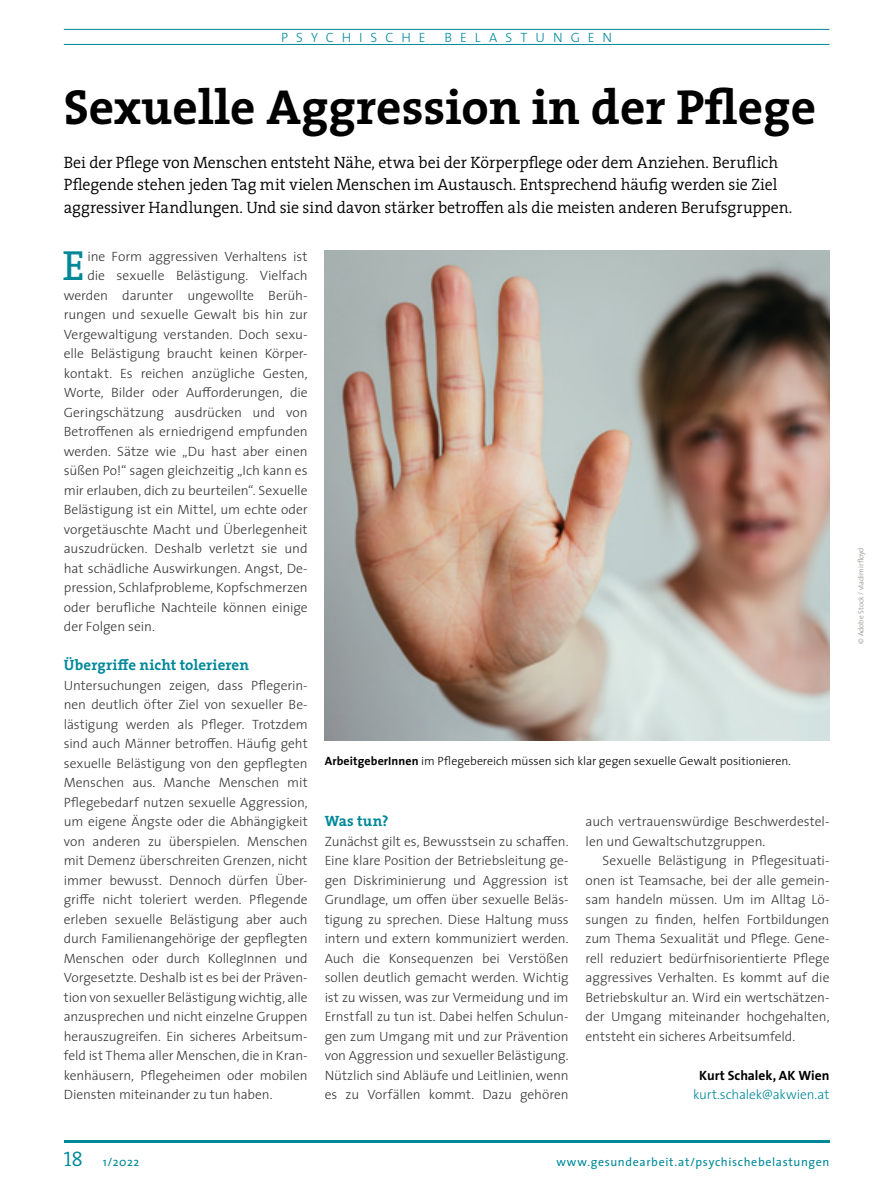
<style>
.page{position:relative;width:872px;height:1191px;background:#fff}
.page>*{position:absolute;margin:0;border:0;box-sizing:border-box;transform-origin:0 0}
.t1{font:700 49.5px "The Serif";color:#000}
.t2{font:42.45px "The Serif";color:#089}
.t3{font:300 16.5px/22.5px "The Serif";letter-spacing:-.005em;color:#000}
.t4{font:700 15px "The Serif";letter-spacing:.005em;color:#089}
.t5{font:300 13.5px/19.5px "The Sans";letter-spacing:-.005em;color:#373636;text-align:justify}
.t6{font:300 13.5px "The Sans";letter-spacing:-.01em;color:#089}
.t7{font:700 13.5px "The Sans";color:#000}
.t8{font:300 13.5px "The Sans";letter-spacing:.595em;color:#089}
.t9{font:300 13.5px "The Sans";letter-spacing:.59em;color:#089}
.t10{font:300 12px "The Sans";color:#000}
.t11{font:12px "The Sans";letter-spacing:.05em;color:#089}
.t12{font:300 7.5px "The Sans";color:#898886}
.s1{font-weight:700}
.s2{font-family:"The Serif Semi Light Caps";font-size:21px}
</style>
<div class="page">
<hr style="left:64px;top:1140px;width:765px;height:2px;background:#089">
<hr style="left:64px;top:29px;width:765px;height:1px;background:#089">
<hr style="left:64px;top:44px;width:765px;height:1px;background:#089">
<img style="left:325px;top:251px;width:504px;height:489px">
<p class="t9" style="left:281px;top:26px;width:146px">PSYCHISCHE</p>
<p class="t8" style="left:444px;top:26px;width:169px">BELASTUNGEN</p>
<h1 class="t1" style="left:64px;top:66px;width:754px">Sexuelle Aggression in der Pflege</h1>
<p class="t3" style="left:64px;top:150px;width:730px">Bei der Pflege von Menschen entsteht Nähe, etwa bei der Körperpflege oder dem Anziehen. Beruflich<br>Pflegende stehen jeden Tag mit vielen Menschen im Austausch. Entsprechend häufig werden sie Ziel aggressiver Handlungen. Und sie sind davon stärker betroffen als die meisten anderen Berufsgruppen.</p>
<h2 class="t2" style="left:63px;top:230px;width:24px">E</h2>
<p class="t5" style="left:87px;top:246px;width:222px">ine Form aggressiven Verhaltens ist</p>
<p class="t5" style="left:87px;top:265px;width:222px">die sexuelle Belästigung. Vielfach</p>
<p class="t5" style="left:64px;top:285px;width:245px">werden darunter ungewollte Berüh-</p>
<p class="t5" style="left:64px;top:304px;width:245px">rungen und sexuelle Gewalt bis hin zur</p>
<p class="t5" style="left:64px;top:324px;width:245px">Vergewaltigung verstanden. Doch sexu-</p>
<p class="t5" style="left:64px;top:343px;width:245px">elle Belästigung braucht keinen Körper-</p>
<p class="t5" style="left:64px;top:363px;width:245px">kontakt. Es reichen anzügliche Gesten,</p>
<p class="t5" style="left:64px;top:382px;width:245px">Worte, Bilder oder Aufforderungen, die</p>
<p class="t5" style="left:64px;top:402px;width:245px">Geringschätzung ausdrücken und von</p>
<p class="t5" style="left:64px;top:421px;width:245px">Betroffenen als erniedrigend empfunden</p>
<p class="t5" style="left:64px;top:441px;width:245px">werden. Sätze wie „Du hast aber einen</p>
<p class="t5" style="left:64px;top:460px;width:245px">süßen Po!“ sagen gleichzeitig „Ich kann es</p>
<p class="t5" style="left:64px;top:480px;width:245px">mir erlauben, dich zu beurteilen“. Sexuelle</p>
<p class="t5" style="left:64px;top:499px;width:245px">Belästigung ist ein Mittel, um echte oder</p>
<p class="t5" style="left:64px;top:519px;width:245px">vorgetäuschte Macht und Überlegenheit</p>
<p class="t5" style="left:64px;top:538px;width:245px">auszudrücken. Deshalb verletzt sie und</p>
<p class="t5" style="left:64px;top:558px;width:245px">hat schädliche Auswirkungen. Angst, De-</p>
<p class="t5" style="left:64px;top:577px;width:245px">pression, Schlafprobleme, Kopfschmerzen</p>
<p class="t5" style="left:64px;top:597px;width:245px">oder berufliche Nachteile können einige</p>
<p class="t5" style="left:64px;top:616px;width:93px">der Folgen sein.</p>
<p class="t4" style="left:64px;top:652px;width:187px">Übergriffe nicht tolerieren</p>
<p class="t5" style="left:64px;top:675px;width:245px">Untersuchungen zeigen, dass Pflegerin&shy;nen deutlich öfter Ziel von sexueller Be&shy;lästigung werden als Pfleger. Trotzdem sind auch Männer betroffen. Häufig geht sexuelle Belästigung von den gepflegten Menschen aus. Manche Menschen mit Pflegebedarf nutzen sexuelle Aggression, um eigene Ängste oder die Abhängigkeit von anderen zu überspielen. Menschen mit Demenz überschreiten Grenzen, nicht immer bewusst. Dennoch dürfen Über&shy;griffe nicht toleriert werden. Pflegende erleben sexuelle Belästigung aber auch durch Familienangehörige der gepflegten Menschen oder durch KollegInnen und Vorgesetzte. Deshalb ist es bei der Präven&shy;tion von sexueller Belästigung wichtig, alle anzusprechen und nicht einzelne Gruppen herauszugreifen. Ein sicheres Arbeitsum&shy;feld ist Thema aller Menschen, die in Kran&shy;kenhäusern, Pflegeheimen oder mobilen Diensten miteinander zu tun haben.</p>
<p class="t10" style="left:325px;top:751px;width:468px"><span class="s1">ArbeitgeberInnen</span> im Pflegebereich müssen sich klar gegen sexuelle Gewalt positionieren.</p>
<p class="t4" style="left:325px;top:808px;width:65px">Was tun?</p>
<p class="t5" style="left:325px;top:831px;width:245px">Zunächst gilt es, Bewusstsein zu schaffen.<br>Eine klare Position der Betriebsleitung ge&shy;gen Diskriminierung und Aggression ist Grundlage, um offen über sexuelle Beläs&shy;tigung zu sprechen. Diese Haltung muss intern und extern kommuniziert werden.<br>Auch die Konsequenzen bei Verstößen sollen deutlich gemacht werden. Wichtig ist zu wissen, was zur Vermeidung und im Ernstfall zu tun ist. Dabei helfen Schulun&shy;gen zum Umgang mit und zur Prävention von Aggression und sexueller Belästigung.<br>Nützlich sind Abläufe und Leitlinien, wenn es zu Vorfällen kommt. Dazu gehören</p>
<p class="t5" style="left:585px;top:811px;width:245px">auch vertrauenswürdige Beschwerdestel&shy;len und Gewaltschutzgruppen.</p>
<p class="t5" style="left:585px;top:850px;width:245px;text-indent:17px">Sexuelle Belästigung in Pflegesituati&shy;onen ist Teamsache, bei der alle gemein&shy;sam handeln müssen. Um im Alltag Lö&shy;sungen zu finden, helfen Fortbildungen zum Thema Sexualität und Pflege. Gene&shy;rell reduziert bedürfnisorientierte Pflege aggressives Verhalten. Es kommt auf die Betriebskultur an. Wird ein wertschätzen&shy;der Umgang miteinander hochgehalten, entsteht ein sicheres Arbeitsumfeld.</p>
<p class="t7" style="left:699px;top:1064px;width:132px">Kurt Schalek, AK Wien</p>
<p class="t6" style="left:693px;top:1083px;width:138px">kurt.schalek@akwien.at</p>
<p class="t11" style="left:64px;top:1151px;width:77px"><span class="s2">18</span> 1/2022</p>
<p class="t11" style="left:556px;top:1151px;width:274px">www.gesundearbeit.at/psychischebelastungen</p>
<p class="t12" style="left:854px;top:643px;width:98px;rotate:-90deg">© Adobe Stock / vladimirfloyd</p>
</div>
